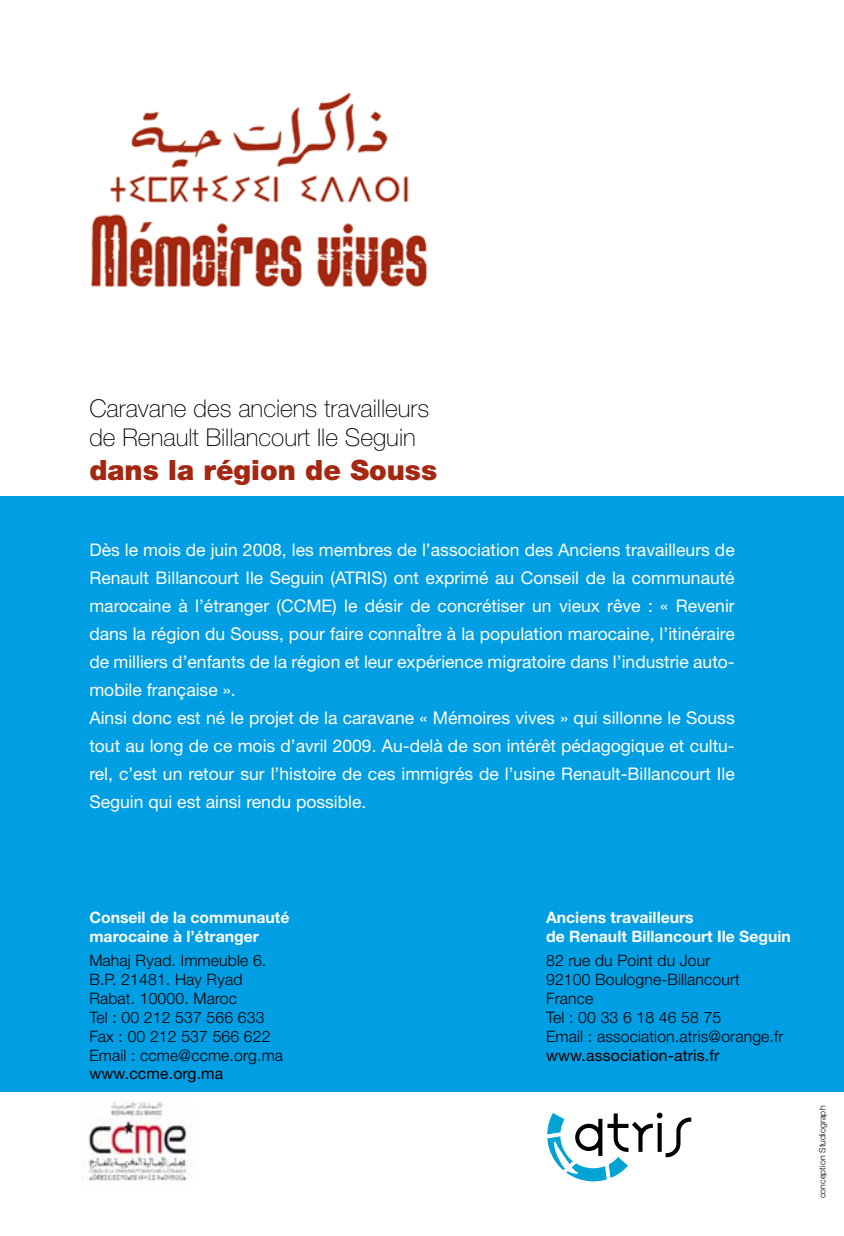
<style>
.page{position:relative;width:844px;height:1236px;background:#fff}
.page>*{position:absolute;margin:0;border:0;box-sizing:border-box;transform-origin:0 0}
.t1{font:900 28px "Helvetica Neue LT";color:#a32711}
.t2{font:100 24.5px/29.4px "Helvetica Neue LT";color:#000}
.t3{font:17.5px/28px "Helvetica Neue LT";color:#fff}
.t4{font:300 15.75px/18.9px "Helvetica Neue LT";letter-spacing:.01em;color:#000}
.t5{font:700 15.75px/18.9px "Helvetica Neue LT";color:#fff}
.t6{font:15.75px "Helvetica Neue LT";letter-spacing:.01em;color:#000}
.t7{font:300 8.75px "Helvetica Neue LT";letter-spacing:.01em;color:#000}
</style>
<div class="page">
<div style="left:0;top:496px;width:843px;height:595px;background:#009ee3"></div>
<svg style="left:547px;top:1112px;width:144px;height:69px"></svg>
<img style="left:90px;top:92px;width:338px;height:196px">
<img style="left:84px;top:1101px;width:107px;height:80px">
<h2 class="t2" style="left:89px;top:393px;width:341px">Caravane des anciens travailleurs de Renault Billancourt Ile Seguin</h2>
<h1 class="t1" style="left:89px;top:453px;width:349px">dans la région de Souss</h1>
<p class="t3" style="left:89px;top:535px;width:646px">Dès le mois de juin 2008, les membres de l’association des Anciens travailleurs de Renault Billancourt Ile Seguin (ATRIS) ont exprimé au Conseil de la communauté marocaine à l’étranger (CCME) le désir de concrétiser un vieux rêve : « Revenir dans la région du Souss, pour faire connaÎtre à la population marocaine, l’itinéraire de milliers d’enfants de la région et leur expérience migratoire dans l’industrie auto&shy;mobile française ».<br>Ainsi donc est né le projet de la caravane « Mémoires vives » qui sillonne le Souss tout au long de ce mois d’avril 2009. Au-delà de son intérêt pédagogique et cultu&shy;rel, c’est un retour sur l’histoire de ces immigrés de l’usine Renault-Billancourt Ile Seguin qui est ainsi rendu possible.</p>
<p class="t5" style="left:89px;top:907px;width:202px">Conseil de la communauté marocaine à l’étranger</p>
<p class="t4" style="left:89px;top:950px;width:195px">Mahaj Ryad. Immeuble 6.<br>B.P. 21481. Hay Ryad<br>Rabat. 10000. Maroc<br>Tel : 00 212 537 566 633<br>Fax : 00 212 537 566 622<br>Email : ccme@ccme.org.ma</p>
<p class="t6" style="left:89px;top:1064px;width:135px">www.ccme.org.ma</p>
<p class="t5" style="left:546px;top:907px;width:246px">Anciens travailleurs<br>de Renault Billancourt Ile Seguin</p>
<p class="t4" style="left:546px;top:950px;width:239px">82 rue du Point du Jour<br>92100 Boulogne-Billancourt<br>France<br>Tel : 00 33 6 18 46 58 75<br>Email : association.atris@orange.fr</p>
<p class="t6" style="left:546px;top:1045px;width:175px">www.association-atris.fr</p>
<p class="t7" style="left:816px;top:1197px;width:94px;rotate:-90deg">conception Studiograph</p>
</div>
